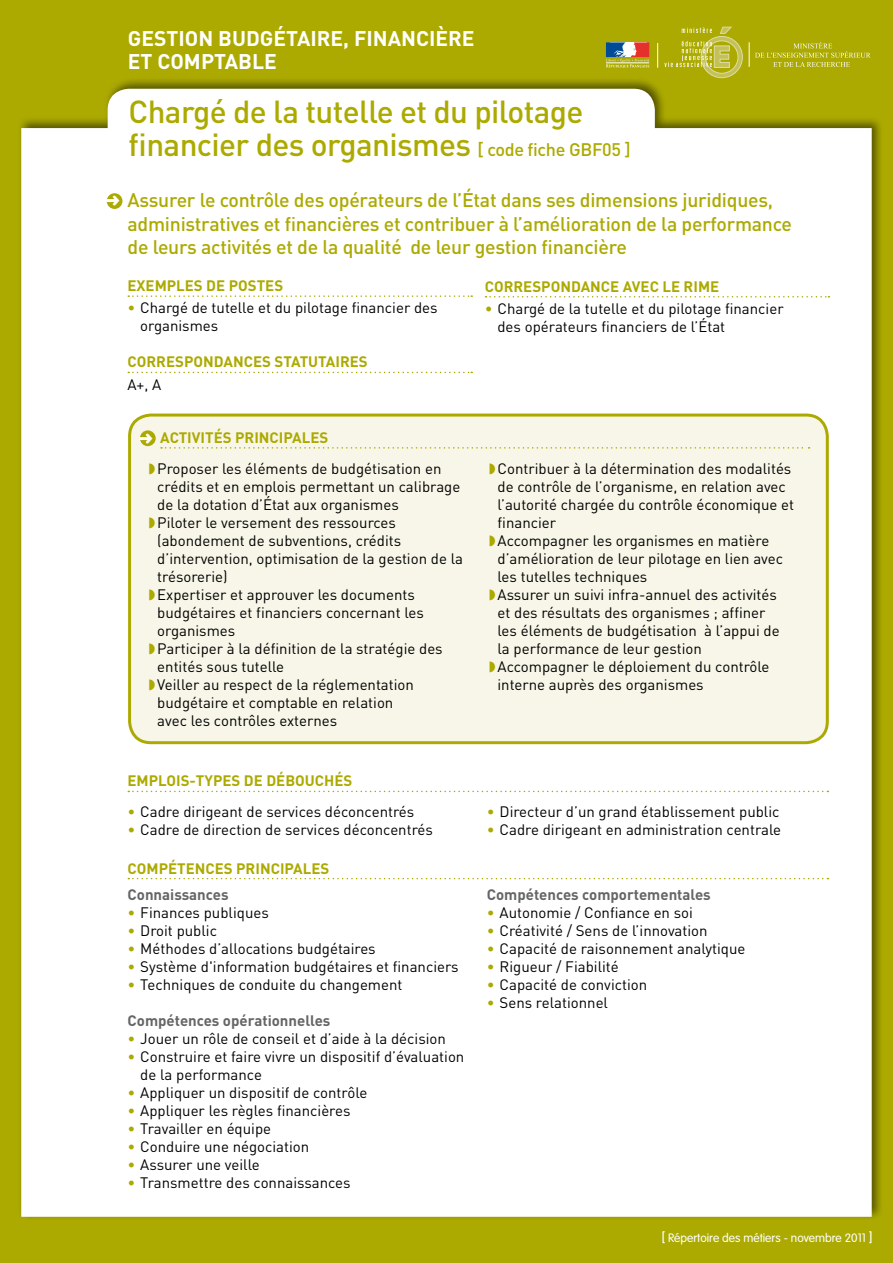
<style>
.page{position:relative;width:893px;height:1263px;background:#acaa00}
.page>*{position:absolute;margin:0;border:0;box-sizing:border-box;transform-origin:0 0}
.t1{font:500 31.5px/33px "DIN";letter-spacing:-.02em;color:#acaa00}
.t2{font:700 21px/22.5px "DIN";color:#fff}
.t3{font:500 19.5px/23.4px "DIN";letter-spacing:-.015em;color:#acaa00}
.t4{font:15px/18px "DIN";color:#000}
.t5{font:700 15px "DIN";color:#acaa00}
.t6{font:700 15px "DIN";color:#646567}
.t7{font:300 12px "VAG Rounded";color:#fff}
.s1{font-size:18px}
.s2{color:#acaa00}
.s3{color:#fff}
.s4{font-weight:700;color:#acaa00}
.s5{font-size:15px}
</style>
<div class="page">
<div style="left:17px;top:76px;width:867px;height:1145px;background:#000;opacity:.5"></div>
<div style="left:21px;top:89px;width:851px;height:1128px;background:#fff"></div>
<svg style="left:128px;top:295px;width:344px;height:2px"></svg>
<svg style="left:128px;top:372px;width:344px;height:1px"></svg>
<svg style="left:485px;top:296px;width:344px;height:1px"></svg>
<svg style="left:107px;top:193px;width:15px;height:16px"></svg>
<div style="left:130px;top:415px;width:697px;height:328px;background:#f7f6e8;border-radius:21px"></div>
<div style="left:128px;top:414px;width:701px;height:330px;border:3px solid #acaa00;border-radius:21px"></div>
<div style="left:140px;top:430px;width:16px;height:16px;background:#acaa00;border-radius:50%"></div>
<svg style="left:161px;top:447px;width:649px;height:2px"></svg>
<svg style="left:128px;top:878px;width:700px;height:1px"></svg>
<svg style="left:128px;top:791px;width:700px;height:1px"></svg>
<svg style="left:606px;top:42px;width:43px;height:26px"></svg>
<svg style="left:664px;top:26px;width:79px;height:52px"></svg>
<svg style="left:749px;top:42px;width:122px;height:25px"></svg>
<svg style="left:657px;top:43px;width:1px;height:25px"></svg>
<svg style="left:106px;top:196px;width:13px;height:10px"></svg>
<h2 class="t2" style="left:128px;top:26px;width:348px">GESTION BUDGÉTAIRE, FINANCIÈRE<br>ET COMPTABLE</h2>
<h1 class="t1" style="left:129px;top:94px;width:504px">Chargé de la tutelle et du pilotage financier des organismes <span class="s1">[ code fiche GBF05 ]</span></h1>
<h3 class="t3" style="left:127px;top:188px;width:666px">Assurer le contrôle des opérateurs de l’État dans ses dimensions juridiques, administratives et financières et contribuer à l’amélioration de la performance de leurs activités et de la qualité de leur gestion financière</h3>
<p class="t5" style="left:127px;top:276px;width:157px">EXEMPLES DE POSTES</p>
<p class="t4" style="left:140px;top:299px;width:299px;text-indent:-13px"><span class="s2">•</span> Chargé de tutelle et du pilotage financier des organismes</p>
<p class="t5" style="left:127px;top:352px;width:242px">CORRESPONDANCES STATUTAIRES</p>
<p class="t4" style="left:127px;top:375px;width:35px">A+, A</p>
<p class="t5" style="left:485px;top:277px;width:209px">CORRESPONDANCE AVEC LE RIME</p>
<p class="t4" style="left:497px;top:299px;width:288px;text-indent:-13px"><span class="s2">•</span> Chargé de la tutelle et du pilotage financier des opérateurs financiers de l’État</p>
<p class="t4" style="left:149px;top:421px;width:294px;line-height:31.5px;text-indent:-10px"><span class="s3">➜</span> <span class="s4">ACTIVITÉS PRINCIPALES<br></span><span class="s2">◗</span>Proposer les éléments de budgétisation en</p>
<p class="t4" style="left:157px;top:478px;width:305px">crédits et en emplois permettant un calibrage</p>
<p class="t4" style="left:157px;top:496px;width:243px">de la dotation d’État aux organismes</p>
<p class="t4" style="left:149px;top:514px;width:249px"><span class="s2">◗</span>Piloter le versement des ressources</p>
<p class="t4" style="left:157px;top:532px;width:245px">(abondement de subventions, crédits</p>
<p class="t4" style="left:157px;top:550px;width:307px">d’intervention, optimisation de la gestion de la</p>
<p class="t4" style="left:157px;top:568px;width:72px">trésorerie)</p>
<p class="t4" style="left:149px;top:586px;width:268px"><span class="s2">◗</span>Expertiser et approuver les documents</p>
<p class="t4" style="left:157px;top:604px;width:268px">budgétaires et financiers concernant les</p>
<p class="t4" style="left:157px;top:622px;width:80px">organismes</p>
<p class="t4" style="left:149px;top:640px;width:295px"><span class="s2">◗</span>Participer à la définition de la stratégie des</p>
<p class="t4" style="left:157px;top:658px;width:128px">entités sous tutelle</p>
<p class="t4" style="left:149px;top:676px;width:267px"><span class="s2">◗</span>Veiller au respect de la réglementation</p>
<p class="t4" style="left:157px;top:694px;width:238px">budgétaire et comptable en relation</p>
<p class="t4" style="left:157px;top:712px;width:181px">avec les contrôles externes</p>
<p class="t5" style="left:128px;top:771px;width:10px">EMPLOIS</p>
<p class="t5" style="left:190px;top:771px;width:33px">-TYPES</p>
<p class="t5" style="left:244px;top:771px;width:33px">DE DÉBOUC</p>
<p class="t5" style="left:324px;top:771px;width:20px">HÉS</p>
<p class="t4" style="left:128px;top:802px;width:288px"><span class="s2">•</span> Cadre dirigeant de services déconcentrés</p>
<p class="t4" style="left:128px;top:820px;width:307px"><span class="s2">•</span> Cadre de direction de services déconcentrés</p>
<p class="t5" style="left:128px;top:858px;width:203px">COMPÉTENCES PRINCIPALES</p>
<p class="t6" style="left:128px;top:885px;width:102px">CONNAISSANCES</p>
<p class="t4" style="left:128px;top:903px;width:143px"><span class="s2">•</span> Finances publiques</p>
<p class="t4" style="left:128px;top:921px;width:91px"><span class="s2">•</span> Droit public</p>
<p class="t4" style="left:128px;top:939px;width:250px"><span class="s2">•</span> Méthodes d’allocations budgétaires</p>
<p class="t4" style="left:128px;top:957px;width:333px"><span class="s2">•</span> Système d'information budgétaires et financiers</p>
<p class="t4" style="left:128px;top:975px;width:276px"><span class="s2">•</span> Techniques de conduite du changement</p>
<p class="t6" style="left:128px;top:1011px;width:204px">COMPÉTENCES OPÉRATIONNELLES</p>
<p class="t4" style="left:128px;top:1029px;width:320px"><span class="s2">•</span> Jouer un rôle de conseil et d’aide à la décision</p>
<p class="t4" style="left:140px;top:1047px;width:326px;text-indent:-13px"><span class="s2">•</span> Construire et faire vivre un dispositif d’évaluation de la performance</p>
<p class="t4" style="left:128px;top:1083px;width:241px"><span class="s2">•</span> Appliquer un dispositif de contrôle</p>
<p class="t4" style="left:128px;top:1101px;width:224px"><span class="s2">•</span> Appliquer les règles financières</p>
<p class="t4" style="left:128px;top:1119px;width:145px"><span class="s2">•</span> Travailler en équipe</p>
<p class="t4" style="left:128px;top:1137px;width:183px"><span class="s2">•</span> Conduire une négociation</p>
<p class="t4" style="left:128px;top:1155px;width:134px"><span class="s2">•</span> Assurer une veille</p>
<p class="t4" style="left:128px;top:1173px;width:225px"><span class="s2">•</span> Transmettre des connaissances</p>
<p class="t4" style="left:489px;top:460px;width:304px"><span class="s2">◗</span>Contribuer à la détermination des modalités</p>
<p class="t4" style="left:497px;top:478px;width:290px">de contrôle de l’organisme, en relation avec</p>
<p class="t4" style="left:497px;top:496px;width:298px">l’autorité chargée du contrôle économique et</p>
<p class="t4" style="left:497px;top:514px;width:60px">financier</p>
<p class="t4" style="left:489px;top:532px;width:282px"><span class="s2">◗</span>Accompagner les organismes en matière</p>
<p class="t4" style="left:497px;top:550px;width:287px">d’amélioration de leur pilotage en lien avec</p>
<p class="t4" style="left:497px;top:568px;width:151px">les tutelles techniques</p>
<p class="t4" style="left:489px;top:586px;width:289px"><span class="s2">◗</span>Assurer un suivi infra-annuel des activités</p>
<p class="t4" style="left:497px;top:604px;width:270px">et des résultats des organismes ; affiner</p>
<p class="t4" style="left:497px;top:622px;width:284px">les éléments de budgétisation à l’appui de</p>
<p class="t4" style="left:497px;top:640px;width:206px">la performance de leur gestion</p>
<p class="t4" style="left:489px;top:658px;width:282px"><span class="s2">◗</span>Accompagner le déploiement du contrôle</p>
<p class="t4" style="left:497px;top:676px;width:208px">interne auprès des organismes</p>
<p class="t4" style="left:487px;top:802px;width:294px"><span class="s2">•</span> Directeur d’un grand établissement public</p>
<p class="t4" style="left:487px;top:820px;width:296px"><span class="s2">•</span> Cadre dirigeant en administration centrale</p>
<p class="t6" style="left:487px;top:885px;width:225px">COMPÉTENCES COMPORTEMENTALES</p>
<p class="t4" style="left:487px;top:903px;width:208px"><span class="s2">•</span> Autonomie / Confiance en soi</p>
<p class="t4" style="left:487px;top:921px;width:222px"><span class="s2">•</span> Créativité / Sens de l’innovation</p>
<p class="t4" style="left:487px;top:939px;width:260px"><span class="s2">•</span> Capacité de raisonnement analytique</p>
<p class="t4" style="left:487px;top:957px;width:133px"><span class="s2">•</span> Rigueur / Fiabilité</p>
<p class="t4" style="left:487px;top:975px;width:162px"><span class="s2">•</span> Capacité de conviction</p>
<p class="t4" style="left:487px;top:993px;width:123px"><span class="s2">•</span> Sens relationnel</p>
<p class="t7" style="left:661px;top:1230px;width:213px"><span class="s5">[</span> Répertoire des métiers - novembre 2011 <span class="s5">]</span></p>
</div>
